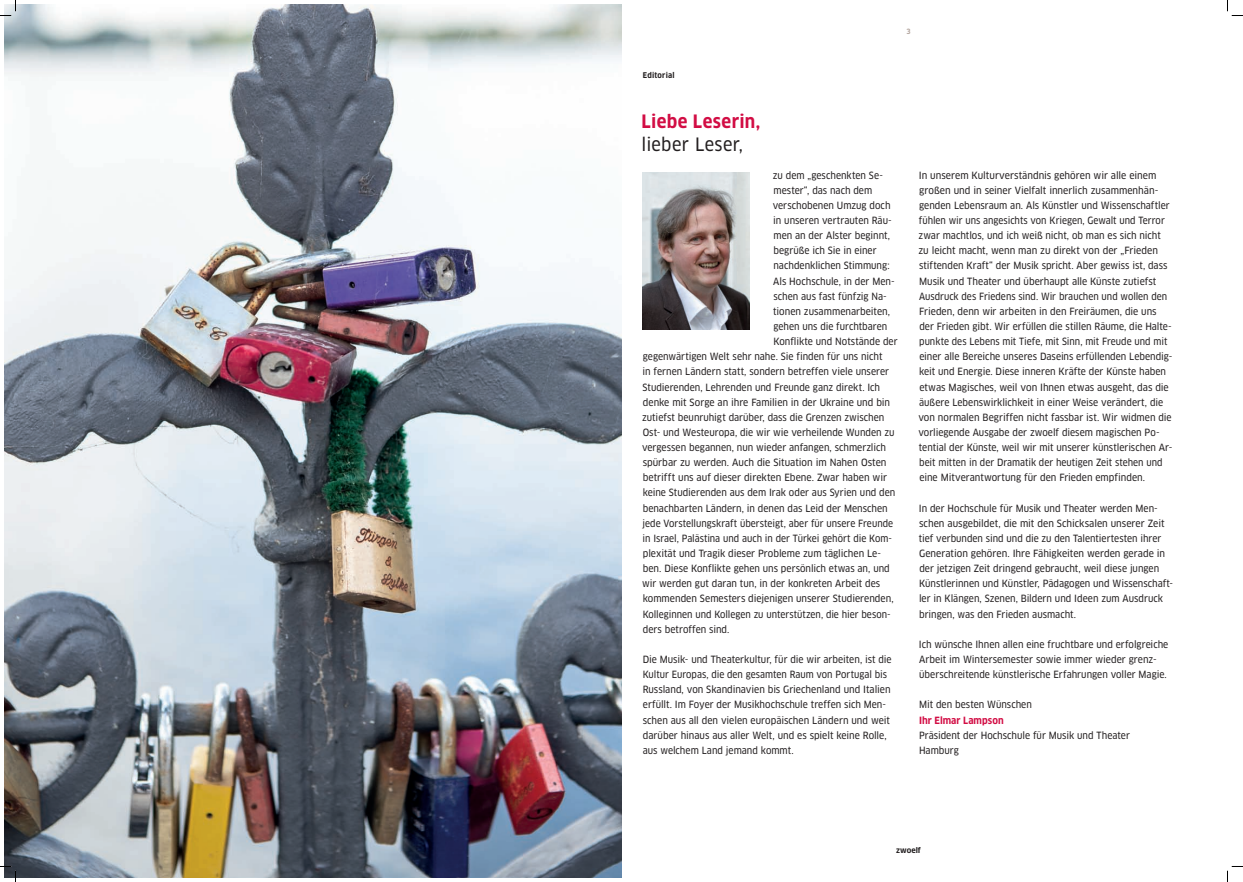
<style>
.page{position:relative;width:1243px;height:882px;background:#fff}
.page>*{position:absolute;margin:0;border:0;box-sizing:border-box;transform-origin:0 0}
.t1{font:700 18px "Clan Narrow";letter-spacing:.02em;color:#d20d44}
.t2{font:18px "Clan Pro Narrow News";letter-spacing:.015em;color:#231f20}
.t3{font:9.75px/15.1px "Clan Pro Narrow News";color:#231f20}
.t4{font:700 9.75px "Clan Narrow";letter-spacing:.005em;color:#d20d44}
.t5{font:700 7.73px "Clan Narrow";letter-spacing:.025em;color:#231f20}
.t6{font:700 7.5px "Clan Narrow";color:#231f20;scale:1.07 1}
.t7{font:700 7.12px "Clan Narrow";color:#b3a59e}
</style>
<div class="page">
<img style="left:5px;top:5px;width:616px;height:872px">
<img style="left:643px;top:173px;width:106px;height:157px">
<svg style="left:0;top:0;width:16px;height:16px"></svg>
<svg style="left:0;top:865px;width:16px;height:16px"></svg>
<svg style="left:1227px;top:0;width:16px;height:16px"></svg>
<svg style="left:1227px;top:866px;width:16px;height:15px"></svg>
<p class="t7" style="left:906px;top:27px;width:6px">3</p>
<p class="t5" style="left:643px;top:70px;width:33px">Editorial</p>
<h1 class="t1" style="left:642px;top:110px;width:120px">Liebe Leserin,</h1>
<h1 class="t2" style="left:642px;top:133px;width:103px">lieber Leser,</h1>
<p class="t3" style="left:773px;top:167px;width:112px">zu dem „geschenkten Se-</p>
<p class="t3" style="left:773px;top:182px;width:100px">mester“, das nach dem</p>
<p class="t3" style="left:773px;top:198px;width:119px">verschobenen Umzug doch</p>
<p class="t3" style="left:773px;top:213px;width:120px">in unseren vertrauten Räu-</p>
<p class="t3" style="left:773px;top:228px;width:118px">men an der Alster beginnt,</p>
<p class="t3" style="left:773px;top:243px;width:105px">begrüße ich Sie in einer</p>
<p class="t3" style="left:773px;top:258px;width:118px">nachdenklichen Stimmung:</p>
<p class="t3" style="left:773px;top:273px;width:123px">Als Hochschule, in der Men-</p>
<p class="t3" style="left:773px;top:288px;width:115px">schen aus fast fünfzig Na-</p>
<p class="t3" style="left:773px;top:304px;width:118px">tionen zusammenarbeiten,</p>
<p class="t3" style="left:773px;top:319px;width:115px">gehen uns die furchtbaren</p>
<p class="t3" style="left:773px;top:334px;width:126px">Konflikte und Notstände der</p>
<p class="t3" style="left:643px;top:349px;width:241px">gegenwärtigen Welt sehr nahe. Sie finden für uns nicht</p>
<p class="t3" style="left:643px;top:364px;width:248px">in fernen Ländern statt, sondern betreffen viele unserer</p>
<p class="t3" style="left:642px;top:379px;width:239px">Studierenden, Lehrenden und Freunde ganz direkt. Ich</p>
<p class="t3" style="left:643px;top:394px;width:249px">denke mit Sorge an ihre Familien in der Ukraine und bin</p>
<p class="t3" style="left:642px;top:409px;width:244px">zutiefst beunruhigt darüber, dass die Grenzen zwischen</p>
<p class="t3" style="left:643px;top:425px;width:253px">Ost- und Westeuropa, die wir wie verheilende Wunden zu</p>
<p class="t3" style="left:642px;top:440px;width:245px">vergessen begannen, nun wieder anfangen, schmerzlich</p>
<p class="t3" style="left:643px;top:455px;width:245px">spürbar zu werden. Auch die Situation im Nahen Osten</p>
<p class="t3" style="left:643px;top:470px;width:246px">betrifft uns auf dieser direkten Ebene. Zwar haben wir</p>
<p class="t3" style="left:643px;top:485px;width:254px">keine Studierenden aus dem Irak oder aus Syrien und den</p>
<p class="t3" style="left:643px;top:500px;width:246px">benachbarten Ländern, in denen das Leid der Menschen</p>
<p class="t3" style="left:642px;top:515px;width:252px">jede Vorstellungskraft übersteigt, aber für unsere Freunde</p>
<p class="t3" style="left:643px;top:530px;width:251px">in Israel, Palästina und auch in der Türkei gehört die Kom-</p>
<p class="t3" style="left:643px;top:546px;width:240px">plexität und Tragik dieser Probleme zum täglichen Le-</p>
<p class="t3" style="left:643px;top:561px;width:249px">ben. Diese Konflikte gehen uns persönlich etwas an, und</p>
<p class="t3" style="left:642px;top:576px;width:239px">wir werden gut daran tun, in der konkreten Arbeit des</p>
<p class="t3" style="left:643px;top:591px;width:252px">kommenden Semesters diejenigen unserer Studierenden,</p>
<p class="t3" style="left:643px;top:606px;width:249px">Kolleginnen und Kollegen zu unterstützen, die hier beson-</p>
<p class="t3" style="left:643px;top:621px;width:88px">ders betroffen sind.</p>
<p class="t3" style="left:643px;top:651px;width:250px">Die Musik- und Theaterkultur, für die wir arbeiten, ist die Kultur Europas, die den gesamten Raum von Portugal bis Russland, von Skandinavien bis Griechenland und Italien erfüllt. Im Foyer der Musikhochschule treffen sich Men&shy;schen aus all den vielen europäischen Ländern und weit darüber hinaus aus aller Welt, und es spielt keine Rolle, aus welchem Land jemand kommt.</p>
<p class="t3" style="left:918px;top:167px;width:256px">In unserem Kulturverständnis gehören wir alle einem großen und in seiner Vielfalt innerlich zusammenhän&shy;genden Lebensraum an. Als Künstler und Wissenschaftler fühlen wir uns angesichts von Kriegen, Gewalt und Terror zwar machtlos, und ich weiß nicht, ob man es sich nicht zu leicht macht, wenn man zu direkt von der „Frieden stiftenden Kraft“ der Musik spricht. Aber gewiss ist, dass Musik und Theater und überhaupt alle Künste zutiefst Ausdruck des Friedens sind. Wir brauchen und wollen den Frieden, denn wir arbeiten in den Freiräumen, die uns der Frieden gibt. Wir erfüllen die stillen Räume, die Halte&shy;punkte des Lebens mit Tiefe, mit Sinn, mit Freude und mit einer alle Bereiche unseres Daseins erfüllenden Lebendig&shy;keit und Energie. Diese inneren Kräfte der Künste haben etwas Magisches, weil von Ihnen etwas ausgeht, das die äußere Lebenswirklichkeit in einer Weise verändert, die von normalen Begriffen nicht fassbar ist. Wir widmen die vorliegende Ausgabe der zwoelf diesem magischen Po&shy;tential der Künste, weil wir mit unserer künstlerischen Ar&shy;beit mitten in der Dramatik der heutigen Zeit stehen und eine Mitverantwortung für den Frieden empfinden.</p>
<p class="t3" style="left:919px;top:500px;width:256px">In der Hochschule für Musik und Theater werden Men&shy;schen ausgebildet, die mit den Schicksalen unserer Zeit tief verbunden sind und die zu den Talentiertesten ihrer Generation gehören. Ihre Fähigkeiten werden gerade in der jetzigen Zeit dringend gebraucht, weil diese jungen Künstlerinnen und Künstler, Pädagogen und Wissenschaft&shy;ler in Klängen, Szenen, Bildern und Ideen zum Ausdruck bringen, was den Frieden ausmacht.</p>
<p class="t3" style="left:919px;top:636px;width:251px">Ich wünsche Ihnen allen eine fruchtbare und erfolgreiche<br>Arbeit im Wintersemester sowie immer wieder grenz&shy;überschreitende künstlerische Erfahrungen voller Magie.</p>
<p class="t3" style="left:919px;top:697px;width:114px">Mit den besten Wünschen</p>
<p class="t4" style="left:919px;top:713px;width:86px">Ihr Elmar Lampson</p>
<p class="t3" style="left:919px;top:727px;width:212px">Präsident der Hochschule für Musik und Theater<br>Hamburg</p>
<p class="t6" style="left:896px;top:845px;width:25px">zwoelf</p>
</div>
